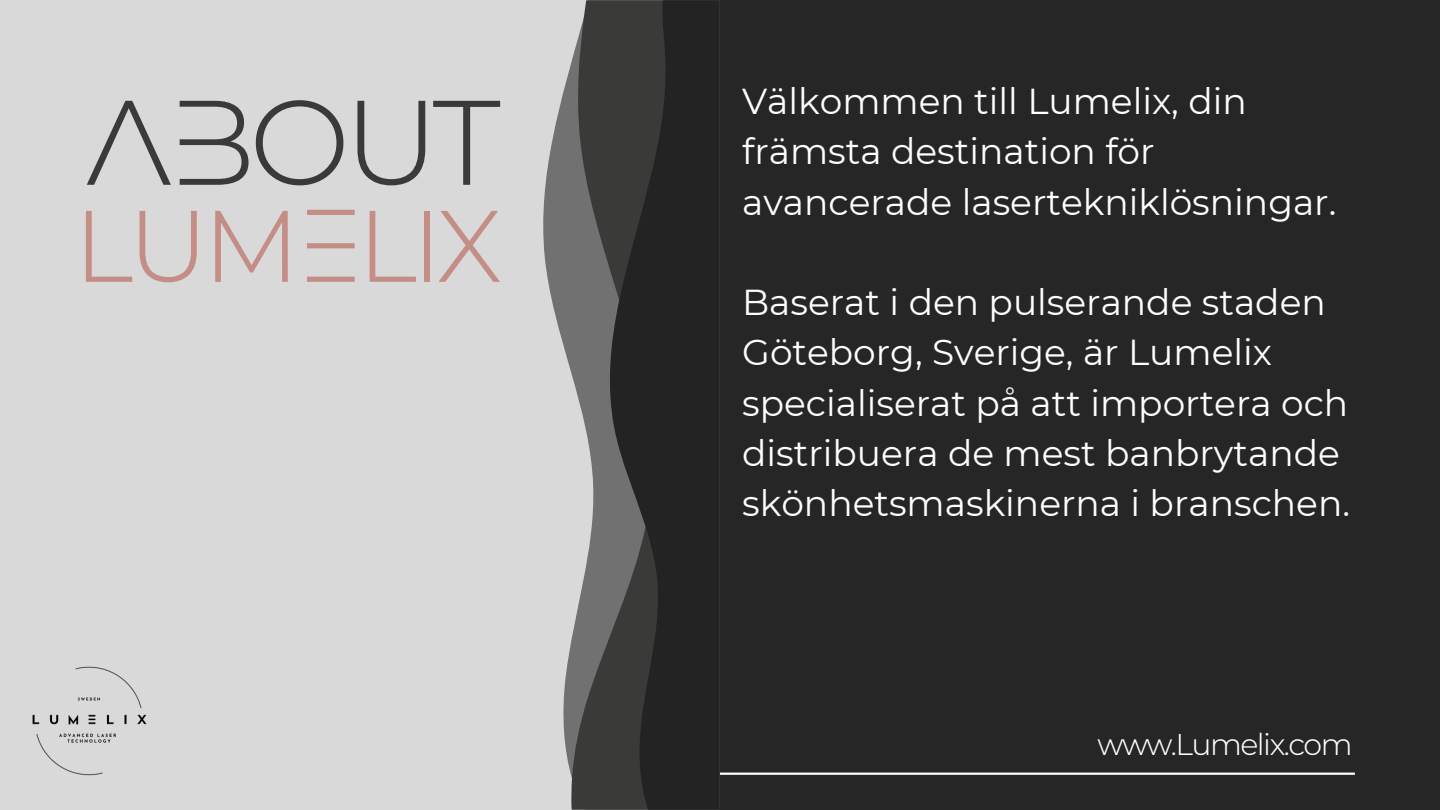
<style>
.page{position:relative;width:1440px;height:810px;background:#d9d9d9}
.page>*{position:absolute;margin:0;border:0;box-sizing:border-box;transform-origin:0 0}
.t1{font:300 120px "Montserrat Alt 1";letter-spacing:-.05em;color:#3a3a39}
.t2{font:300 101.3px "Montserrat Alt 1";letter-spacing:-.05em;color:#c48d86}
.t3{font:36px/50.2px "Montserrat";color:#fefefe}
.t4{font:300 30px "Montserrat Alt 1";letter-spacing:-.05em;color:#fefefe}
</style>
<div class="page">
<div style="left:719px;top:0;width:721px;height:810px;background:#262626"></div>
<svg style="left:543px;top:64px;width:28px;height:711px"></svg>
<svg style="left:571px;top:0;width:35px;height:810px;fill:#717171"></svg>
<svg style="left:606px;top:0;width:113px;height:810px;background:#2d2d2d"></svg>
<hr style="left:720px;top:773px;width:635px;height:2px;background:#fefefe">
<img style="left:32px;top:666px;width:115px;height:110px">
<h1 class="t1" style="left:86px;top:96px;width:416px">ABOUT</h1>
<h2 class="t3" style="left:742px;top:76px;width:596px">Välkommen till Lumelix, din främsta destination för avancerade lasertekniklösningar.</h2>
<p class="t2" style="left:74px;top:207px;width:430px">LUMELIX</p>
<p class="t3" style="left:742px;top:277px;width:609px">Baserat i den pulserande staden Göteborg, Sverige, är Lumelix specialiserat på att importera och distribuera de mest banbrytande skönhetsmaskinerna i branschen.</p>
<h3 class="t4" style="left:1098px;top:733px;width:257px">www.Lumelix.com</h3>
</div>
